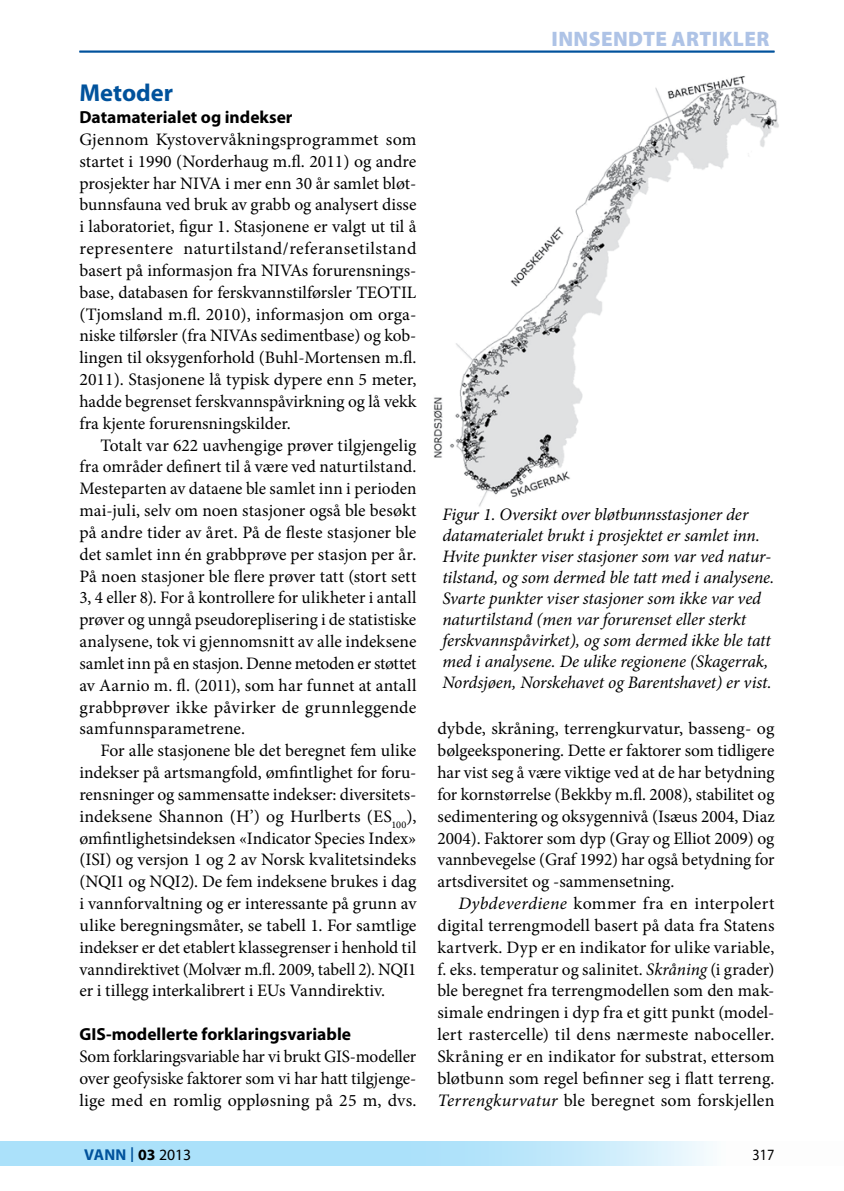
<style>
.page{position:relative;width:844px;height:1191px;background:#fff}
.page>*{position:absolute;margin:0;border:0;box-sizing:border-box;transform-origin:0 0}
.t1{font:700 24.5px "Myriad Pro";color:#00529c}
.t2{font:900 21px "Myriad Pro";letter-spacing:.02em;color:#aec3e6}
.t3{font:17.5px/21.9px "Minion Pro";color:#000;text-align:justify}
.t4{font:italic 17.5px/21px "Minion Pro";letter-spacing:-.005em;color:#000}
.t5{font:700 17.5px "Myriad Pro";color:#000}
.t6{font:700 15.75px "Myriad Pro";letter-spacing:.01em;color:#00529c}
.t7{font:15.75px "Myriad Pro";color:#000;scale:.9 1}
.s1{font-style:italic}
.s2{font-weight:400;font-size:21.88px}
.s3{color:#000}
.s4{font-weight:400;color:#000}
</style>
<div class="page">
<svg style="left:0;top:1141px;width:709px;height:25px;fill:#abe1fa"></svg>
<hr style="left:79px;top:51px;width:695px;height:1px;background:#00529c">
<img style="left:433px;top:76px;width:346px;height:431px">
<h1 class="t1" style="left:79px;top:77px;width:95px">Metoder</h1>
<p class="t5" style="left:79px;top:106px;width:214px">Datamaterialet og indekser</p>
<p class="t3" style="left:79px;top:128px;width:338px">Gjennom Kystovervåkningsprogrammet som startet i 1990 (Norderhaug m.fl. 2011) og andre prosjekter har NIVA i mer enn 30 år samlet bløt&shy;bunnsfauna ved bruk av grabb og analysert disse i laboratoriet, figur 1. Stasjonene er valgt ut til å representere naturtilstand/referansetilstand basert på informasjon fra NIVAs forurensnings&shy;base, databasen for ferskvannstilførsler TEOTIL (Tjomsland m.fl. 2010), informasjon om orga&shy;niske tilførsler (fra NIVAs sedimentbase) og kob&shy;lingen til oksygenforhold (Buhl-Mortensen m.fl.<br>2011). Stasjonene lå typisk dypere enn 5 meter, hadde begrenset ferskvannspåvirkning og lå vekk fra kjente forurensningskilder.</p>
<p class="t3" style="left:79px;top:434px;width:338px;text-indent:21px">Totalt var 622 uavhengige prøver tilgjengelig fra områder definert til å være ved naturtilstand.<br>Mesteparten av dataene ble samlet inn i perioden mai-juli, selv om noen stasjoner også ble besøkt på andre tider av året. På de fleste stasjoner ble det samlet inn én grabbprøve per stasjon per år.<br>På noen stasjoner ble flere prøver tatt (stort sett 3, 4 eller 8). For å kontrollere for ulikheter i antall prøver og unngå pseudoreplisering i de statistiske analysene, tok vi gjennomsnitt av alle indeksene samlet inn på en stasjon. Denne metoden er støttet av Aarnio m. fl. (2011), som har funnet at antall grabbprøver ikke påvirker de grunnleggende samfunnsparametrene.</p>
<p class="t3" style="left:79px;top:740px;width:338px;text-indent:21px">For alle stasjonene ble det beregnet fem ulike indekser på artsmangfold, ømfintlighet for foru&shy;rensninger og sammensatte indekser: diversitets&shy;indeksene Shannon (H’) og Hurlberts (ES<sub>100</sub>), ømfintlighetsindeksen «Indicator Species Index» (ISI) og versjon 1 og 2 av Norsk kvalitetsindeks (NQI1 og NQI2). De fem indeksene brukes i dag i vannforvaltning og er interessante på grunn av ulike beregningsmåter, se tabell 1. For samtlige indekser er det etablert klassegrenser i henhold til vanndirektivet (Molvær m.fl. 2009, tabell 2). NQI1 er i tillegg interkalibrert i EUs Vanndirektiv.</p>
<p class="t5" style="left:79px;top:1022px;width:273px">GIS-modellerte forklaringsvariable</p>
<p class="t3" style="left:79px;top:1045px;width:338px">Som forklaringsvariable har vi brukt GIS-modeller over geofysiske faktorer som vi har hatt tilgjenge&shy;lige med en romlig oppløsning på 25 m, dvs.</p>
<p class="t2" style="left:551px;top:27px;width:219px">INNSENDTE ARTIKLER</p>
<p class="t4" style="left:442px;top:504px;width:333px">Figur 1. Oversikt over bløtbunnsstasjoner der datamaterialet brukt i prosjektet er samlet inn.<br>Hvite punkter viser stasjoner som var ved natur&shy;tilstand, og som dermed ble tatt med i analysene.<br>Svarte punkter viser stasjoner som ikke var ved naturtilstand (men var forurenset eller sterkt ferskvannspåvirket), og som dermed ikke ble tatt med i analysene. De ulike regionene (Skagerrak, Nordsjøen, Norskehavet og Barentshavet) er vist.</p>
<p class="t3" style="left:437px;top:718px;width:338px">dybde, skråning, terrengkurvatur, basseng- og bølgeeksponering. Dette er faktorer som tidligere har vist seg å være viktige ved at de har betydning for kornstørrelse (Bekkby m.fl. 2008), stabilitet og sedimentering og oksygennivå (Isæus 2004, Diaz 2004). Faktorer som dyp (Gray og Elliot 2009) og vannbevegelse (Graf 1992) har også betydning for artsdiversitet og -sammensetning.</p>
<p class="t3" style="left:437px;top:892px;width:338px;text-indent:21px"><span class="s1">Dybdeverdiene</span> kommer fra en interpolert digital terrengmodell basert på data fra Statens kartverk. Dyp er en indikator for ulike variable, f. eks. temperatur og salinitet. <span class="s1">Skråning</span> (i grader) ble beregnet fra terrengmodellen som den mak&shy;simale endringen i dyp fra et gitt punkt (model&shy;lert rastercelle) til dens nærmeste naboceller.<br>Skråning er en indikator for substrat, ettersom bløtbunn som regel befinner seg i flatt terreng.<br><span class="s1">Terrengkurvatur</span> ble beregnet som forskjellen</p>
<p class="t6" style="left:84px;top:1144px;width:109px">Vann <span class="s2">I</span> <span class="s3">03</span> <span class="s4">2013</span></p>
<p class="t7" style="left:752px;top:1145px;width:26px">317</p>
</div>
